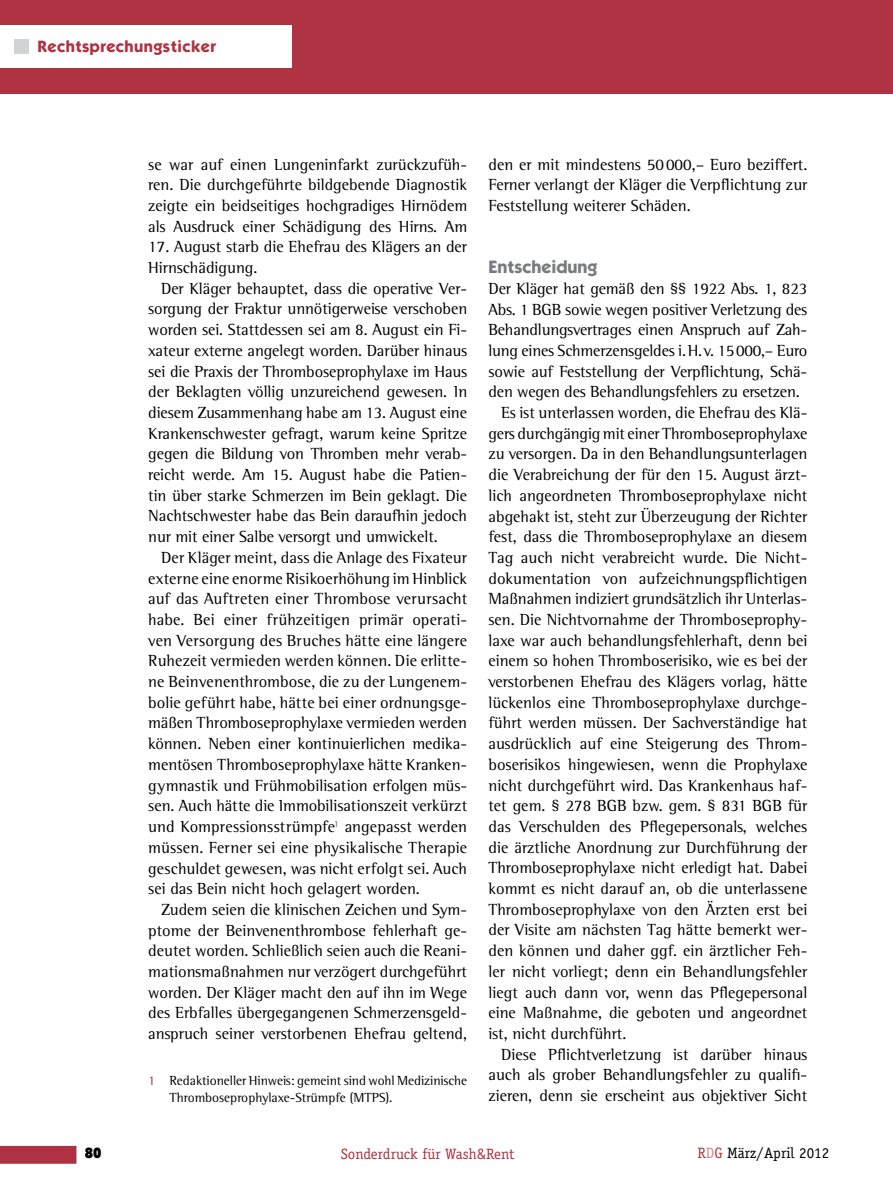
<style>
.page{position:relative;width:893px;height:1191px;background:#fff}
.page>*{position:absolute;margin:0;border:0;box-sizing:border-box;transform-origin:0 0}
.t1{font:700 18px "ITC Kabel Std";color:#787b80}
.t2{font:16.5px/20.7px "Rotis Semi Serif Std";color:#000;text-align:justify}
.t3{font:700 16.5px "ITC Kabel Std";letter-spacing:.025em;color:#ae3241}
.t4{font:15px "Officina Serif Std";color:#ae3241}
.t5{font:15px "Officina Serif Std";color:#000}
.t6{font:900 15px "ITC Kabel Std";color:#000}
.t7{font:13.5px/16.2px "Rotis Semi Serif Std";letter-spacing:-.005em;color:#000}
.s1{color:#ae3241}
.s2{color:#d38c81}
</style>
<div class="page">
<svg style="left:0;top:1145px;width:76px;height:18px"></svg>
<div style="left:0;top:0;width:893px;height:94px;background:#ae3241"></div>
<div style="left:0;top:25px;width:291px;height:43px;background:#fff"></div>
<div style="left:15px;top:39px;width:14px;height:15px;background:#d0d3d7"></div>
<p class="t3" style="left:38px;top:36px;width:179px">Rechtsprechungsticker</p>
<p class="t2" style="left:148px;top:154px;width:320px">se war auf einen Lungeninfarkt zurückzufüh&shy;ren. Die durchgeführte bildgebende Diagnostik zeigte ein beidseitiges hochgradiges Hirnödem als Ausdruck einer Schädigung des Hirns. Am</p>
<p class="t2" style="left:148px;top:236px;width:320px">17. August starb die Ehefrau des Klägers an der<br>Hirnschädigung.</p>
<p class="t2" style="left:148px;top:278px;width:320px;text-indent:13px">Der Kläger behauptet, dass die operative Ver&shy;sorgung der Fraktur unnötigerweise verschoben worden sei. Stattdessen sei am 8. August ein Fi&shy;xateur externe angelegt worden. Darüber hinaus sei die Praxis der Thromboseprophylaxe im Haus der Beklagten völlig unzureichend gewesen. In diesem Zusammenhang habe am 13. August eine Krankenschwester gefragt, warum keine Spritze gegen die Bildung von Thromben mehr verab&shy;reicht werde. Am 15. August habe die Patien&shy;tin über starke Schmerzen im Bein geklagt. Die Nachtschwester habe das Bein daraufhin jedoch nur mit einer Salbe versorgt und umwickelt.</p>
<p class="t2" style="left:148px;top:547px;width:320px;text-indent:13px">Der Kläger meint, dass die Anlage des Fixateur externe eine enorme Risikoerhöhung im Hinblick auf das Auftreten einer Thrombose verursacht habe. Bei einer frühzeitigen primär operati&shy;ven Versorgung des Bruches hätte eine längere Ruhezeit vermieden werden können. Die erlitte&shy;ne Beinvenenthrombose, die zu der Lungenem&shy;bolie geführt habe, hätte bei einer ordnungsge&shy;mäßen Thromboseprophylaxe vermieden werden können. Neben einer kontinuierlichen medika&shy;mentösen Thromboseprophylaxe hätte Kranken&shy;gymnastik und Frühmobilisation erfolgen müs&shy;sen. Auch hätte die Immobilisationszeit verkürzt und Kompressionsstrümpfe<sup>1</sup> angepasst werden müssen. Ferner sei eine physikalische Therapie geschuldet gewesen, was nicht erfolgt sei. Auch sei das Bein nicht hoch gelagert worden.</p>
<p class="t2" style="left:148px;top:899px;width:320px;text-indent:13px">Zudem seien die klinischen Zeichen und Sym&shy;ptome der Beinvenenthrombose fehlerhaft ge&shy;deutet worden. Schließlich seien auch die Reani&shy;mationsmaßnahmen nur verzögert durchgeführt worden. Der Kläger macht den auf ihn im Wege des Erbfalles übergegangenen Schmerzensgeld&shy;anspruch seiner verstorbenen Ehefrau geltend,</p>
<p class="t7" style="left:170px;top:1072px;width:299px;text-indent:-21px"><span class="s1">1</span> Redaktioneller Hinweis: gemeint sind wohl Medizinische<br>Thromboseprophylaxe-Strümpfe (MTPS).</p>
<p class="t2" style="left:488px;top:154px;width:320px">den er mit mindestens 50000,– Euro beziffert.<br>Ferner verlangt der Kläger die Verpflichtung zur Feststellung weiterer Schäden.</p>
<p class="t1" style="left:488px;top:256px;width:111px">Entscheidung</p>
<p class="t2" style="left:488px;top:278px;width:320px">Der Kläger hat gemäß den §§ 1922 Abs. 1, 823</p>
<p class="t2" style="left:488px;top:298px;width:320px">Abs. 1 BGB sowie wegen positiver Verletzung des</p>
<p class="t2" style="left:488px;top:319px;width:320px">Behandlungsvertrages einen Anspruch auf Zah-</p>
<p class="t2" style="left:488px;top:340px;width:320px">lung eines Schmerzensgeldes i.H.v. 15000,– Euro</p>
<p class="t2" style="left:488px;top:361px;width:320px">sowie auf Feststellung der Verpflichtung, Schä-</p>
<p class="t2" style="left:488px;top:381px;width:313px">den wegen des Behandlungsfehlers zu ersetzen.</p>
<p class="t2" style="left:501px;top:402px;width:308px">Es ist unterlassen worden, die Ehefrau des Klä-</p>
<p class="t2" style="left:488px;top:423px;width:321px">gers durchgängig mit einer Thromboseprophylaxe</p>
<p class="t2" style="left:488px;top:443px;width:320px">zu versorgen. Da in den Behandlungsunterlagen</p>
<p class="t2" style="left:488px;top:464px;width:320px">die Verabreichung der für den 15. August ärzt-</p>
<p class="t2" style="left:488px;top:485px;width:320px">lich angeordneten Thromboseprophylaxe nicht</p>
<p class="t2" style="left:488px;top:505px;width:320px">abgehakt ist, steht zur Überzeugung der Richter</p>
<p class="t2" style="left:488px;top:526px;width:320px">fest, dass die Thromboseprophylaxe an diesem</p>
<p class="t2" style="left:488px;top:547px;width:320px">Tag auch nicht verabreicht wurde. Die Nicht-</p>
<p class="t2" style="left:488px;top:567px;width:320px">dokumentation von aufzeichnungspflichtigen</p>
<p class="t2" style="left:488px;top:588px;width:320px">Maßnahmen indiziert grundsätzlich ihr Unterlas-</p>
<p class="t2" style="left:488px;top:609px;width:320px">sen. Die Nichtvornahme der Thromboseprophy-</p>
<p class="t2" style="left:488px;top:630px;width:320px">laxe war auch behandlungsfehlerhaft, denn bei</p>
<p class="t2" style="left:488px;top:650px;width:320px">einem so hohen Thromboserisiko, wie es bei der</p>
<p class="t2" style="left:488px;top:671px;width:320px">verstorbenen Ehefrau des Klägers vorlag, hätte</p>
<p class="t2" style="left:488px;top:692px;width:320px">lückenlos eine Thromboseprophylaxe durchge-</p>
<p class="t2" style="left:488px;top:712px;width:320px">führt werden müssen. Der Sachverständige hat</p>
<p class="t2" style="left:488px;top:733px;width:320px">ausdrücklich auf eine Steigerung des Throm-</p>
<p class="t2" style="left:488px;top:754px;width:320px">boserisikos hingewiesen, wenn die Prophylaxe</p>
<p class="t2" style="left:488px;top:774px;width:320px">nicht durchgeführt wird. Das Krankenhaus haf-</p>
<p class="t2" style="left:488px;top:795px;width:320px">tet gem. § 278 BGB bzw. gem. § 831 BGB für</p>
<p class="t2" style="left:488px;top:816px;width:320px">das Verschulden des Pflegepersonals, welches</p>
<p class="t2" style="left:488px;top:836px;width:320px">die ärztliche Anordnung zur Durchführung der</p>
<p class="t2" style="left:488px;top:857px;width:320px">Thromboseprophylaxe nicht erledigt hat. Dabei</p>
<p class="t2" style="left:488px;top:878px;width:320px">kommt es nicht darauf an, ob die unterlassene</p>
<p class="t2" style="left:488px;top:899px;width:320px">Thromboseprophylaxe von den Ärzten erst bei</p>
<p class="t2" style="left:488px;top:919px;width:320px">der Visite am nächsten Tag hätte bemerkt wer-</p>
<p class="t2" style="left:488px;top:940px;width:320px">den können und daher ggf. ein ärztlicher Feh-</p>
<p class="t2" style="left:488px;top:961px;width:320px">ler nicht vorliegt; denn ein Behandlungsfehler</p>
<p class="t2" style="left:488px;top:981px;width:320px">liegt auch dann vor, wenn das Pflegepersonal</p>
<p class="t2" style="left:488px;top:1002px;width:320px">eine Maßnahme, die geboten und angeordnet</p>
<p class="t2" style="left:488px;top:1023px;width:139px">ist, nicht durchführt.</p>
<p class="t2" style="left:501px;top:1043px;width:308px">Diese Pflichtverletzung ist darüber hinaus</p>
<p class="t2" style="left:488px;top:1064px;width:320px">auch als grober Behandlungsfehler zu qualifi-</p>
<p class="t2" style="left:488px;top:1085px;width:320px">zieren, denn sie erscheint aus objektiver Sicht</p>
<p class="t6" style="left:85px;top:1143px;width:18px">80</p>
<p class="t5" style="left:697px;top:1143px;width:133px"><span class="s1">R</span><span class="s2">D</span><span class="s1">G</span> März/April 2012</p>
<p class="t4" style="left:341px;top:1145px;width:175px">Sonderdruck für Wash&amp;Rent</p>
</div>
